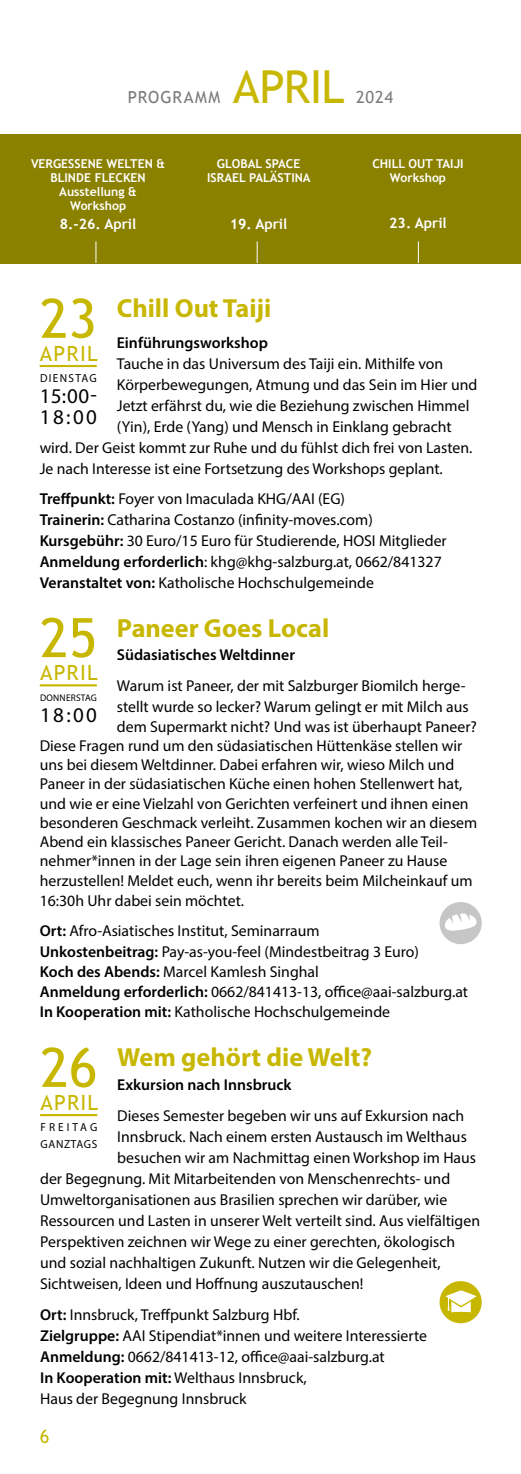
<style>
.page{position:relative;width:521px;height:1474px;background:#fff}
.page>*{position:absolute;margin:0;border:0;box-sizing:border-box;transform-origin:0 0}
.t1{font:54.25px "Trebuchet MS";color:#c8b700}
.t2{font:45.5px "Trebuchet MS";letter-spacing:-.015em;color:#c8b700}
.t3{font:700 26.25px "Myriad Pro";color:#c8b700}
.t4{font:21px/21px "Myriad Pro";letter-spacing:.115em;color:#000}
.t5{font:21px "Trebuchet MS";letter-spacing:.06em;color:#c8b700}
.t6{font:16.62px "Trebuchet MS";letter-spacing:.05em;color:#7c7b7b}
.t7{font:15.75px/21px "Myriad Pro";color:#000}
.t8{font:600 15.75px "Myriad Pro";color:#000}
.t9{font:700 14.35px "Trebuchet MS";color:#fff}
.t10{font:700 12.25px/14px "Trebuchet MS";color:#fff;text-align:center}
.t11{font:11.72px/17.5px "Myriad Pro";letter-spacing:.06em;color:#000}
.t12{font:11.72px "Myriad Pro";letter-spacing:.12em;color:#000}
.t13{font:9.62px "Myriad Pro";letter-spacing:.025em;color:#000}
.s1{font-weight:600}
</style>
<div class="page">
<div style="left:0;top:134px;width:521px;height:129px;background:#8b8100"></div>
<svg style="left:95px;top:241px;width:1px;height:22px"></svg>
<svg style="left:257px;top:241px;width:1px;height:22px"></svg>
<svg style="left:418px;top:241px;width:1px;height:22px"></svg>
<svg style="left:40px;top:1429px;width:9px;height:13px"></svg>
<hr style="left:40px;top:684px;width:57px;height:2px;background:#c8b700">
<div style="left:439px;top:902px;width:43px;height:42px;background:#c6c6c6;border-radius:50%"></div>
<svg style="left:445px;top:913px;width:32px;height:18px"></svg>
<hr style="left:40px;top:1114px;width:57px;height:2px;background:#c8b700">
<div style="left:439px;top:1281px;width:43px;height:42px;background:#c8b700;border-radius:50%"></div>
<svg style="left:443px;top:1289px;width:36px;height:23px"></svg>
<hr style="left:40px;top:365px;width:57px;height:2px;background:#c8b700">
<p class="t6" style="left:128px;top:88px;width:94px">PROGRAMM</p>
<h2 class="t2" style="left:233px;top:60px;width:113px">APRIL</h2>
<p class="t6" style="left:356px;top:88px;width:38px">2024</p>
<p class="t10" style="left:31px;top:156px;width:136px">VERGESSENE WELTEN &amp;<br>BLINDE FLECKEN<br>Ausstellung &amp;<br>Workshop</p>
<p class="t9" style="left:60px;top:215px;width:78px">8.-26. April</p>
<p class="t10" style="left:207px;top:156px;width:105px">GLOBAL SPACE<br>ISRAEL PALÄSTINA</p>
<p class="t9" style="left:230px;top:215px;width:59px">19. April</p>
<p class="t10" style="left:372px;top:156px;width:93px">CHILL OUT TAIJI<br>Workshop</p>
<p class="t9" style="left:389px;top:214px;width:59px">23. April</p>
<h1 class="t1" style="left:40px;top:286px;width:59px">23</h1>
<h3 class="t5" style="left:40px;top:341px;width:59px">APRIL</h3>
<p class="t12" style="left:40px;top:370px;width:58px">DIENSTAG</p>
<h3 class="t4" style="left:40px;top:385px;width:59px">15:00-<br>18:00</h3>
<h3 class="t3" style="left:117px;top:291px;width:156px">Chill Out Taiji</h3>
<p class="t8" style="left:117px;top:333px;width:153px">Einführungsworkshop</p>
<p class="t7" style="left:117px;top:353px;width:328px">Tauche in das Universum des Taiji ein. Mithilfe von</p>
<p class="t7" style="left:117px;top:374px;width:362px">Körperbewegungen, Atmung und das Sein im Hier und</p>
<p class="t7" style="left:117px;top:395px;width:354px">Jetzt erfährst du, wie die Beziehung zwischen Himmel</p>
<p class="t7" style="left:117px;top:416px;width:336px">(Yin), Erde (Yang) und Mensch in Einklang gebracht</p>
<p class="t7" style="left:40px;top:437px;width:434px">wird. Der Geist kommt zur Ruhe und du fühlst dich frei von Lasten.</p>
<p class="t7" style="left:40px;top:458px;width:405px">Je nach Interesse ist eine Fortsetzung des Workshops geplant.</p>
<p class="t7" style="left:40px;top:488px;width:408px"><span class="s1">Treffpunkt:</span> Foyer von Imaculada KHG/AAI (EG)<br><span class="s1">Trainerin:</span> Catharina Costanzo (infinity-moves.com)<br><span class="s1">Kursgebühr:</span> 30 Euro/15 Euro für Studierende, HOSI Mitglieder <span class="s1">Anmeldung erforderlich</span>: khg@khg-salzburg.at, 0662/841327<br><span class="s1">Veranstaltet von:</span> Katholische Hochschulgemeinde</p>
<h1 class="t1" style="left:40px;top:606px;width:59px">25</h1>
<h3 class="t5" style="left:40px;top:660px;width:59px">APRIL</h3>
<p class="t13" style="left:40px;top:691px;width:58px">DONNERSTAG</p>
<h3 class="t4" style="left:40px;top:704px;width:59px">18:00</h3>
<h3 class="t3" style="left:117px;top:610px;width:214px">Paneer Goes Local</h3>
<p class="t8" style="left:117px;top:645px;width:180px">Südasiatisches Weltdinner</p>
<p class="t7" style="left:117px;top:675px;width:353px">Warum ist Paneer, der mit Salzburger Biomilch herge&shy;stellt wurde so lecker? Warum gelingt er mit Milch aus</p>
<p class="t7" style="left:40px;top:716px;width:439px;line-height:19.4px;text-indent:77px">dem Supermarkt nicht? Und was ist überhaupt Paneer?<br>Diese Fragen rund um den südasiatischen Hüttenkäse stellen wir uns bei diesem Weltdinner. Dabei erfahren wir, wieso Milch und Paneer in der südasiatischen Küche einen hohen Stellenwert hat, und wie er eine Vielzahl von Gerichten verfeinert und ihnen einen besonderen Geschmack verleiht. Zusammen kochen wir an diesem Abend ein klassisches Paneer Gericht. Danach werden alle Teil&shy;nehmer*innen in der Lage sein ihren eigenen Paneer zu Hause herzustellen! Meldet euch, wenn ihr bereits beim Milcheinkauf um 16:30h Uhr dabei sein möchtet.</p>
<p class="t7" style="left:40px;top:920px;width:430px;line-height:20.3px"><span class="s1">Ort:</span> Afro-Asiatisches Institut, Seminarraum<br><span class="s1">Unkostenbeitrag:</span> Pay-as-you-feel (Mindestbeitrag 3 Euro)<br><span class="s1">Koch des Abends:</span> Marcel Kamlesh Singhal<br><span class="s1">Anmeldung erforderlich:</span> 0662/841413-13, office@aai-salzburg.at <span class="s1">In Kooperation mit:</span> Katholische Hochschulgemeinde</p>
<h1 class="t1" style="left:40px;top:1035px;width:59px">26</h1>
<h3 class="t5" style="left:40px;top:1089px;width:59px">APRIL</h3>
<p class="t11" style="left:40px;top:1117px;width:58px">FREITAG<br>GANZTAGS</p>
<h3 class="t3" style="left:117px;top:1040px;width:256px">Wem gehört die Welt?</h3>
<p class="t8" style="left:117px;top:1074px;width:176px">Exkursion nach Innsbruck</p>
<p class="t7" style="left:117px;top:1105px;width:348px">Dieses Semester begeben wir uns auf Exkursion nach</p>
<p class="t7" style="left:117px;top:1126px;width:351px">Innsbruck. Nach einem ersten Austausch im Welthaus</p>
<p class="t7" style="left:117px;top:1147px;width:360px">besuchen wir am Nachmittag einen Workshop im Haus</p>
<p class="t7" style="left:40px;top:1168px;width:412px">der Begegnung. Mit Mitarbeitenden von Menschenrechts- und</p>
<p class="t7" style="left:40px;top:1189px;width:408px">Umweltorganisationen aus Brasilien sprechen wir darüber, wie</p>
<p class="t7" style="left:40px;top:1210px;width:441px">Ressourcen und Lasten in unserer Welt verteilt sind. Aus vielfältigen</p>
<p class="t7" style="left:40px;top:1231px;width:417px">Perspektiven zeichnen wir Wege zu einer gerechten, ökologisch</p>
<p class="t7" style="left:40px;top:1252px;width:402px">und sozial nachhaltigen Zukunft. Nutzen wir die Gelegenheit,</p>
<p class="t7" style="left:40px;top:1273px;width:325px">Sichtweisen, Ideen und Hoffnung auszutauschen!</p>
<p class="t7" style="left:40px;top:1303px;width:388px"><span class="s1">Ort:</span> Innsbruck, Treffpunkt Salzburg Hbf.<br><span class="s1">Zielgruppe:</span> AAI Stipendiat*innen und weitere Interessierte <span class="s1">Anmeldung:</span> 0662/841413-12, office@aai-salzburg.at<br><span class="s1">In Kooperation mit:</span> Welthaus Innsbruck,<br>Haus der Begegnung Innsbruck</p>
</div>
